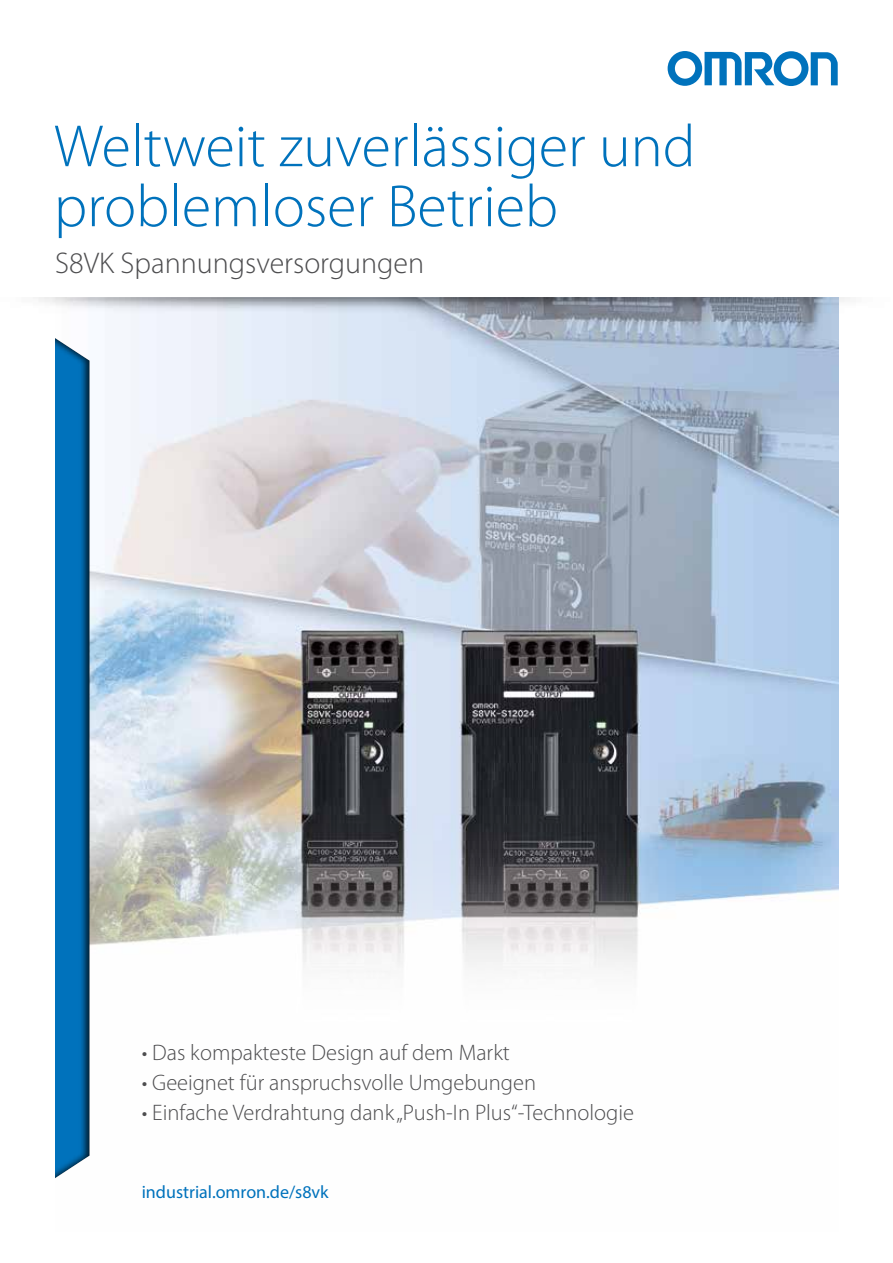
<style>
.page{position:relative;width:893px;height:1263px;background:#fff}
.page>*{position:absolute;margin:0;border:0;box-sizing:border-box;transform-origin:0 0}
.t1{font:300 60px/60px "Myriad Pro";color:#0072bc}
.t2{font:300 30px "Myriad Pro";color:#4d4d4f}
.t3{font:300 22.5px "Myriad Pro";color:#4d4d4f}
.t4{font:18px "Myriad Pro";color:#0072bc}
</style>
<div class="page">
<svg style="left:668px;top:51px;width:170px;height:35px"></svg>
<img style="left:90px;top:335px;width:749px;height:633px">
<div style="left:55px;top:316px;width:35px;height:886px;background:#000;opacity:.75"></div>
<img style="left:38px;top:298px;width:812px;height:37px">
<h1 class="t1" style="left:54px;top:117px;width:643px">Weltweit zuverlässiger und problemloser Betrieb</h1>
<h2 class="t2" style="left:55px;top:247px;width:370px">S8VK Spannungsversorgungen</h2>
<p class="t3" style="left:142px;top:1040px;width:370px">• Das kompakteste Design auf dem Markt</p>
<p class="t3" style="left:142px;top:1070px;width:396px">• Geeignet für anspruchsvolle Umgebungen</p>
<p class="t3" style="left:142px;top:1100px;width:494px">• Einfache Verdrahtung dank „Push-In Plus“-Technologie</p>
<p class="t4" style="left:142px;top:1181px;width:189px">industrial.omron.de/s8vk</p>
</div>
